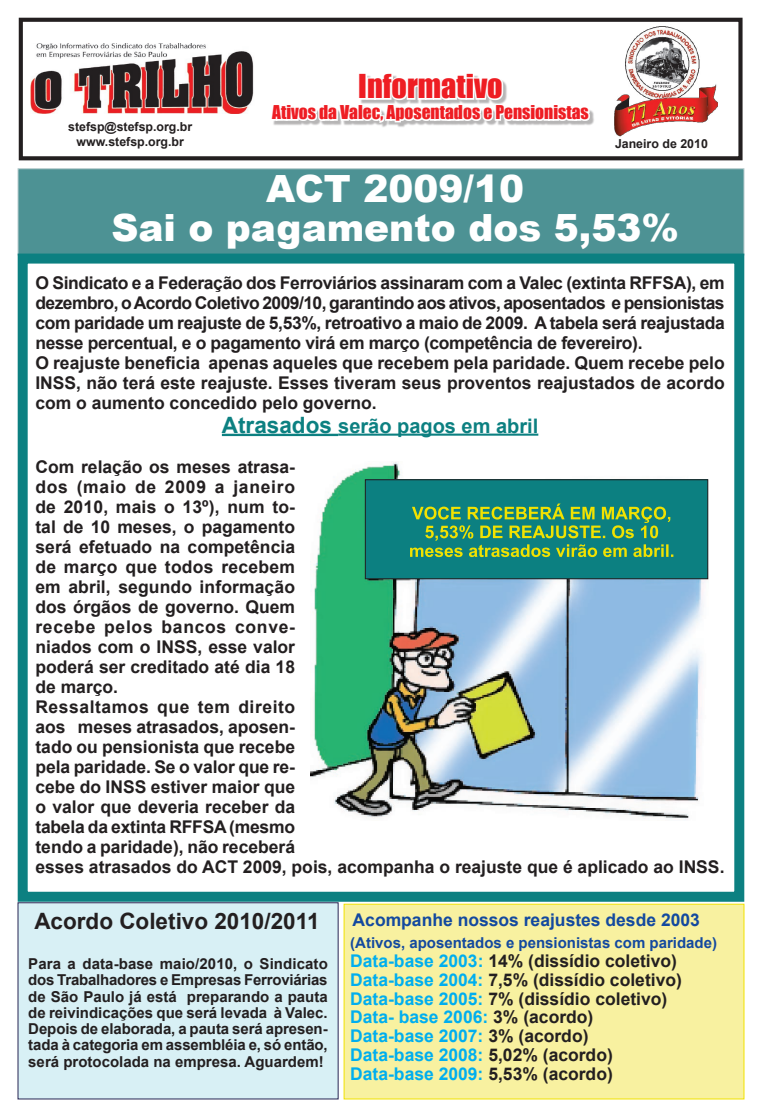
<style>
.page{position:relative;width:762px;height:1117px;background:#fff}
.page>*{position:absolute;margin:0;border:0;box-sizing:border-box;transform-origin:0 0}
.t1{font:900 37.5px/38.8px "Arial";color:#fff;text-align:center}
.t2{font:30.25px "Impact";color:#ee1d23}
.t3{font:700 22.5px "Arial";color:#231f20}
.t4{font:700 20px "Arial";color:#0c8081}
.t5{font:700 17.5px/20px "Arial";color:#231f20}
.t6{font:700 17.5px/20px "Arial";letter-spacing:-.02em;color:#231f20}
.t7{font:17.5px "Impact";color:#ee1d23}
.t8{font:700 17.5px "Arial";color:#13499f}
.t9{font:700 15px/16.2px "Arial";color:#231f20;text-align:justify}
.t10{font:700 15px "Arial";color:#13499f}
.t11{font:700 12.38px/14.9px "Arial";color:#231f20;text-align:center}
.s1{font-size:22.5px}
.s2{color:#00aeef}
</style>
<div class="page">
<div style="left:18px;top:902px;width:320px;height:196px;background:#d8f0f5;border:1px solid #282654"></div>
<div style="left:18px;top:168px;width:726px;height:87px;background:#4d9294;border:1px solid #b7ccce"></div>
<div style="left:18px;top:253px;width:726px;height:648px;background:#fff;border:10px solid #0c8081"></div>
<hr style="left:222px;top:433px;width:116px;height:3px;background:#0c8081">
<hr style="left:338px;top:433px;width:200px;height:2px;background:#0c8081">
<img style="left:310px;top:462px;width:399px;height:357px">
<div style="left:365px;top:479px;width:343px;height:99px;background:#0c8081"></div>
<div style="left:365px;top:479px;width:343px;height:100px;border:1px solid #231f20"></div>
<div style="left:344px;top:903px;width:400px;height:195px;background:#f8f1a0;border:1px solid #f1e201"></div>
<div style="left:19px;top:18px;width:723px;height:142px;border:4px solid #231f20"></div>
<img style="left:31px;top:43px;width:223px;height:71px">
<img style="left:625px;top:26px;width:75px;height:49px">
<div style="left:273px;top:75px;width:457px;height:83px;background:#231f20;opacity:.33"></div>
<svg style="left:273px;top:75px;width:319px;height:79px"></svg>
<svg style="left:410px;top:503px;width:263px;height:54px"></svg>
<p class="t11" style="left:68px;top:120px;width:126px">stefsp@stefsp.org.br www.stefsp.org.br</p>
<h2 class="t2" style="left:358px;top:63px;width:146px">Informativo</h2>
<p class="t7" style="left:272px;top:99px;width:318px">Ativos da Valec, Aposentados e Pensionistas</p>
<p class="t11" style="left:615px;top:136px;width:94px">Janeiro de 2010</p>
<h1 class="t1" style="left:111px;top:168px;width:569px">ACT 2009/10<br>Sai o pagamento dos 5,53%</h1>
<p class="t6" style="left:35px;top:273px;width:691px">O Sindicato e a Federação dos Ferroviários assinaram com a Valec (extinta RFFSA), em dezembro, o Acordo Coletivo 2009/10, garantindo aos ativos, aposentados e pensionistas com paridade um reajuste de 5,53%, retroativo a maio de 2009. A tabela será reajustada nesse percentual, e o pagamento virá em março (competência de fevereiro).<br>O reajuste beneficia apenas aqueles que recebem pela paridade. Quem recebe pelo INSS, não terá este reajuste. Esses tiveram seus proventos reajustados de acordo com o aumento concedido pelo governo.</p>
<p class="t4" style="left:222px;top:412px;width:318px"><span class="s1">Atrasados</span> serão pagos em abril</p>
<p class="t5" style="left:35px;top:457px;width:690px">Com relação os meses atrasa-<br>dos (maio de 2009 a janeiro<br>de 2010, mais o 13º), num to-<br>tal de 10 meses, o pagamento<br>será efetuado na competência<br>de março que todos recebem<br>em abril, segundo informação<br>dos órgãos de governo. Quem<br>recebe pelos bancos conve-<br>niados com o INSS, esse valor<br>poderá ser creditado até dia 18<br>de março.<br>Ressaltamos que tem direito<br>aos meses atrasados, aposen-<br>tado ou pensionista que recebe<br>pela paridade. Se o valor que re-<br>cebe do INSS estiver maior que<br>o valor que deveria receber da<br>tabela da extinta RFFSA (mesmo<br>tendo a paridade), não receberá<br>esses atrasados do ACT 2009, pois, acompanha o reajuste que é aplicado ao INSS.</p>
<p class="t8" style="left:353px;top:907px;width:349px">Acompanhe nossos reajustes desde 2003</p>
<p class="t10" style="left:350px;top:932px;width:368px">(Ativos, aposentados e pensionistas com paridade)</p>
<p class="t5" style="left:350px;top:951px;width:333px;line-height:18.8px"><span class="s2">Data-base 2003:</span> 14% (dissídio coletivo)<br><span class="s2">Data-base 2004:</span> 7,5% (dissídio coletivo)<br><span class="s2">Data-base 2005:</span> 7% (dissídio coletivo)<br><span class="s2">Data- base 2006:</span> 3% (acordo)<br><span class="s2">Data-base 2007:</span> 3% (acordo)<br><span class="s2">Data-base 2008:</span> 5,02% (acordo)<br><span class="s2">Data-base 2009:</span> 5,53% (acordo)</p>
<p class="t3" style="left:34px;top:906px;width:287px">Acordo Coletivo 2010/2011</p>
<p class="t9" style="left:28px;top:955px;width:301px">Para a data-base maio/2010, o Sindicato dos Trabalhadores e Empresas Ferroviárias de São Paulo já está preparando a pauta de reivindicações que será levada à Valec.<br>Depois de elaborada, a pauta será apresen&shy;tada à categoria em assembléia e, só então, será protocolada na empresa. Aguardem!</p>
</div>
